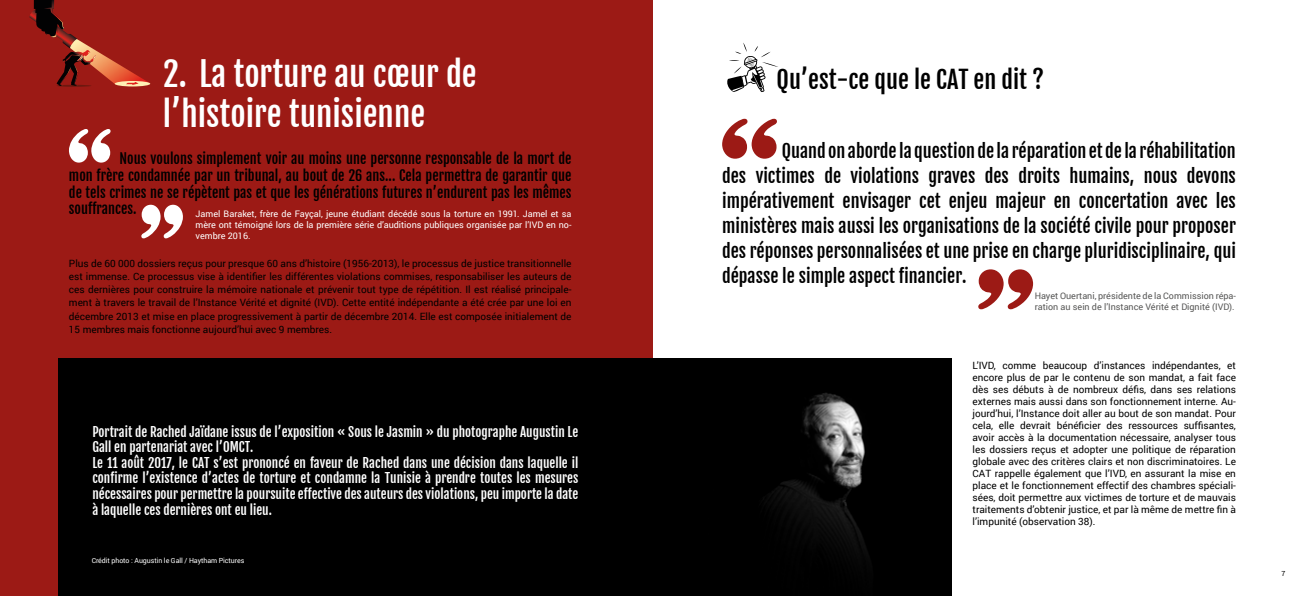
<style>
.page{position:relative;width:1304px;height:596px;background:#fff}
.page>*{position:absolute;margin:0;border:0;box-sizing:border-box;transform-origin:0 0}
.t1{font:33px/39.6px "Fjalla One";color:#fff}
.t2{font:24px "Fjalla One";color:#000}
.t3{font:18px/25px "Fjalla One";color:#000;text-align:justify}
.t4{font:14px/16.8px "Fjalla One";color:#000;text-align:justify}
.t5{font:13px/15.6px "Fjalla One";color:#fff}
.t6{font:10px/12px "Roboto";color:#000;text-align:justify}
.t7{font:9px/10.8px "Roboto";color:#fff;text-align:justify}
.t8{font:9px/10.8px "Roboto";color:#575756}
.t9{font:7px "Roboto";letter-spacing:-.01em;color:#fff}
.t10{font:7px "Roboto";color:#000}
</style>
<div class="page">
<div style="left:0;top:0;width:652px;height:595px;background:#9c1a15"></div>
<div style="left:59px;top:358px;width:892px;height:237px;background:#000"></div>
<svg style="left:69px;top:129px;width:42px;height:33px"></svg>
<svg style="left:141px;top:205px;width:42px;height:33px"></svg>
<img style="left:763px;top:393px;width:106px;height:164px">
<svg style="left:722px;top:119px;width:55px;height:39px"></svg>
<svg style="left:978px;top:269px;width:55px;height:40px"></svg>
<hr style="left:57px;top:85px;width:34px;height:2px;background:#6d180f;border-radius:50%">
<svg style="left:30px;top:0;width:120px;height:86px"></svg>
<svg style="left:727px;top:43px;width:51px;height:49px"></svg>
<h1 class="t1" style="left:163px;top:54px;width:315px">2. La torture au cœur de l’histoire tunisienne</h1>
<p class="t4" style="left:69px;top:150px;width:504px;text-indent:51px">Nous voulons simplement voir au moins une personne responsable de la mort de mon frère condamnée par un tribunal, au bout de 26 ans... Cela permettra de garantir que de tels crimes ne se répètent pas et que les générations futures n’endurent pas les mêmes souffrances.</p>
<p class="t7" style="left:196px;top:208px;width:377px">Jamel Baraket, frère de Fayçal, jeune étudiant décédé sous la torture en 1991. Jamel et sa mère ont témoigné lors de la première série d’auditions publiques organisée par l’IVD en no&shy;vembre 2016.</p>
<p class="t6" style="left:69px;top:257px;width:504px;line-height:13px">Plus de 60 000 dossiers reçus pour presque 60 ans d’histoire (1956-2013), le processus de justice transitionnelle est immense. Ce processus vise à identifier les différentes violations commises, responsabiliser les auteurs de ces dernières pour construire la mémoire nationale et prévenir tout type de répétition. Il est réalisé principale&shy;ment à travers le travail de l’Instance Vérité et dignité (IVD). Cette entité indépendante a été crée par une loi en décembre 2013 et mise en place progressivement à partir de décembre 2014. Elle est composée initialement de 15 membres mais fonctionne aujourd’hui avec 9 membres.</p>
<p class="t5" style="left:92px;top:423px;width:488px">Portrait de Rached Jaïdane issus de l’exposition « Sous le Jasmin » du photographe Augustin Le Gall en partenariat avec l’OMCT.<br>Le 11 août 2017, le CAT s’est prononcé en faveur de Rached dans une décision dans laquelle il confirme l’existence d’actes de torture et condamne la Tunisie à prendre toutes les mesures nécessaires pour permettre la poursuite effective des auteurs des violations, peu importe la date à laquelle ces dernières ont eu lieu.</p>
<p class="t9" style="left:92px;top:555px;width:154px">Crédit photo : Augustin le Gall / Haytham Pictures</p>
<h2 class="t2" style="left:777px;top:64px;width:269px">Qu’est-ce que le CAT en dit ?</h2>
<p class="t3" style="left:722px;top:138px;width:515px;text-indent:60px">Quand on aborde la question de la réparation et de la réhabilitation des victimes de violations graves des droits humains, nous devons impérativement envisager cet enjeu majeur en concertation avec les ministères mais aussi les organisations de la société civile pour proposer des réponses personnalisées et une prise en charge pluridisciplinaire, qui dépasse le simple aspect financier.</p>
<p class="t8" style="left:1035px;top:290px;width:203px">Hayet Ouertani, présidente de la Commission répa&shy;ration au sein de l’Instance Vérité et Dignité (IVD).</p>
<p class="t6" style="left:973px;top:359px;width:265px">L’IVD, comme beaucoup d’instances indépendantes, et encore plus de par le contenu de son mandat, a fait face dès ses débuts à de nombreux défis, dans ses relations externes mais aussi dans son fonctionnement interne. Au&shy;jourd’hui, l’Instance doit aller au bout de son mandat. Pour cela, elle devrait bénéficier des ressources suffisantes, avoir accès à la documentation nécessaire, analyser tous les dossiers reçus et adopter une politique de réparation globale avec des critères clairs et non discriminatoires. Le CAT rappelle également que l’IVD, en assurant la mise en place et le fonctionnement effectif des chambres spéciali&shy;sées, doit permettre aux victimes de torture et de mauvais traitements d’obtenir justice, et par là même de mettre fin à l’impunité (observation 38).</p>
<p class="t10" style="left:1282px;top:568px;width:5px">7</p>
</div>
